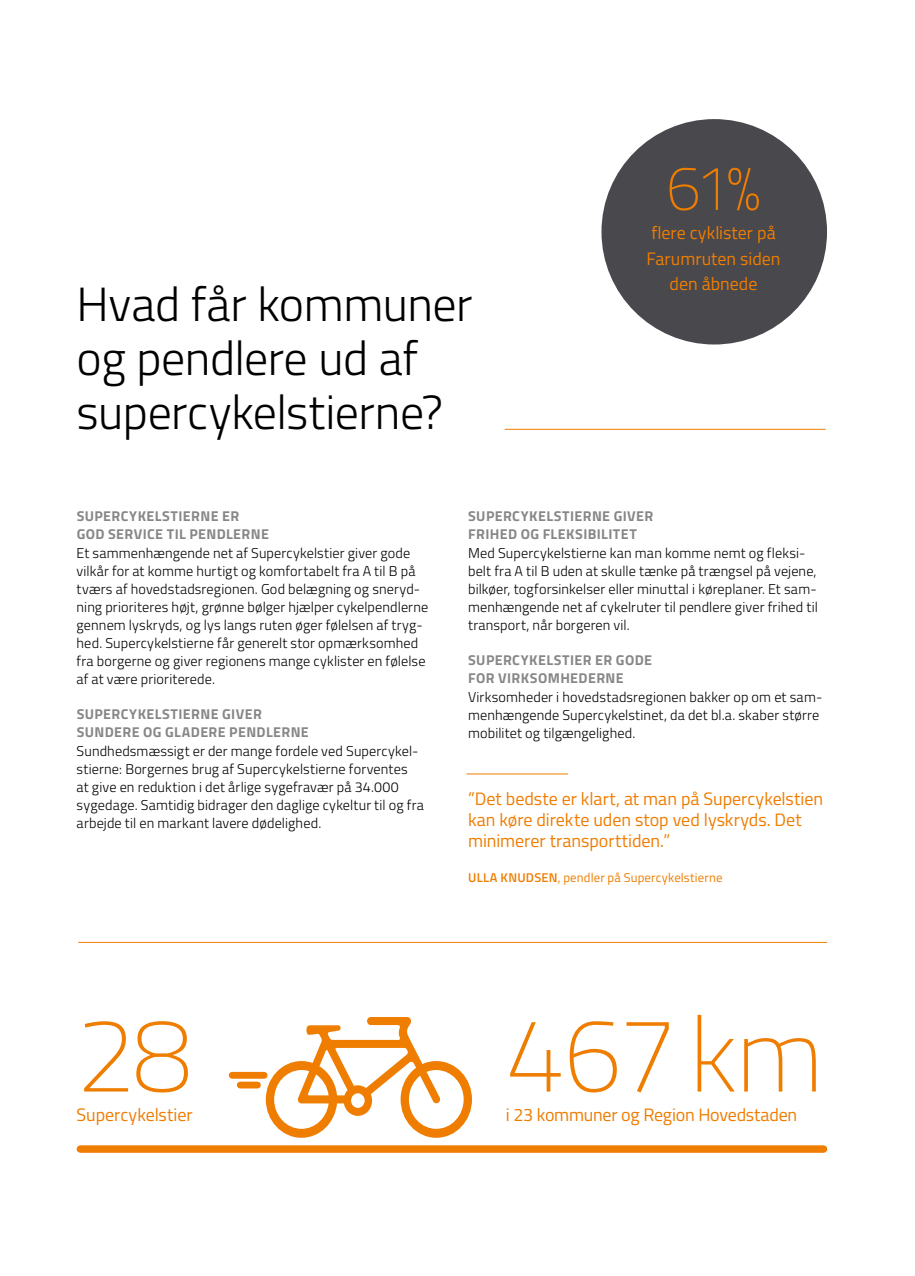
<style>
.page{position:relative;width:915px;height:1276px;background:#fff}
.page>*{position:absolute;margin:0;border:0;box-sizing:border-box;transform-origin:0 0}
.brødtekst{font:100 105px "Titillium";letter-spacing:-.02em;color:#ef7d00}
.brødtekst-2{font:100 63px "Titillium";color:#ef7d00}
.Overskrift{font:300 48px/54px "Titillium";letter-spacing:-.01em;color:#000}
.Citater{font:18px/21px "Titillium";color:#ef7d00}
.brødtekst-3{font:18px "Titillium";letter-spacing:-.005em;color:#ef7d00}
.brødtekst-4{font:300 14.25px/18px "Titillium";letter-spacing:.01em;color:#000}
.brødtekst-5{font:700 14.25px/18px "Titillium";letter-spacing:.03em;color:#878787}
.Over_brødtekst{font:700 14.25px/18px "Titillium";letter-spacing:.03em;color:#878787}
.Citater_navn{font:12.75px "Titillium";letter-spacing:.01em;color:#ef7d00}
.s1{font-weight:600}
</style>
<div class="page">
<hr style="left:504px;top:429px;width:321px;height:1px;background:#ef7d00">
<hr style="left:78px;top:942px;width:749px;height:1px;background:#ef7d00">
<hr style="left:466px;top:773px;width:102px;height:1px;background:#ef7d00">
<svg style="left:266px;top:1017px;width:206px;height:120px"></svg>
<div style="left:240px;top:1081px;width:17px;height:7px;background:#ef7d00"></div>
<div style="left:232px;top:1072px;width:32px;height:6px;background:#ef7d00"></div>
<div style="left:80px;top:1145px;width:743px;height:7px;background:#ef7d00"></div>
<div style="left:601px;top:119px;width:225px;height:225px;background:#49484d;border-radius:50%"></div>
<p class="Overskrift" style="left:77px;top:274px;width:397px">Hvad får kommuner og pendlere ud af supercykelstierne?</p>
<p class="brødtekst-2" style="left:665px;top:143px;width:97px">61%</p>
<p class="brødtekst-3" style="left:651px;top:220px;width:126px">flere cyklister på</p>
<p class="brødtekst-3" style="left:646px;top:245px;width:135px">Farumruten siden</p>
<p class="brødtekst-3" style="left:669px;top:270px;width:89px">den åbnede</p>
<p class="Over_brødtekst" style="left:77px;top:506px;width:194px">SUPERCYKELSTIERNE ER<br>GOD SERVICE TIL PENDLERNE</p>
<p class="brødtekst-4" style="left:77px;top:543px;width:353px">Et sammenhængende net af Supercykelstier giver gode vilkår for at komme hurtigt og komfortabelt fra A til B på tværs af hovedstadsregionen. God belægning og sneryd&shy;ning prioriteres højt, grønne bølger hjælper cykelpendlerne gennem lyskryds, og lys langs ruten øger følelsen af tryg&shy;hed. Supercykelstierne får generelt stor opmærksomhed fra borgerne og giver regionens mange cyklister en følelse af at være prioriterede.</p>
<p class="brødtekst-5" style="left:77px;top:704px;width:233px">SUPERCYKELSTIERNE GIVER<br>SUNDERE OG GLADERE PENDLERNE</p>
<p class="brødtekst-4" style="left:77px;top:741px;width:349px">Sundhedsmæssigt er der mange fordele ved Supercykel&shy;stierne: Borgernes brug af Supercykelstierne forventes<br>at give en reduktion i det årlige sygefravær på 34.000 sygedage. Samtidig bidrager den daglige cykeltur til og fra arbejde til en markant lavere dødelighed.</p>
<p class="Over_brødtekst" style="left:468px;top:506px;width:187px">SUPERCYKELSTIERNE GIVER</p>
<p class="Over_brødtekst" style="left:468px;top:524px;width:170px">FRIHED OG FLEKSIBILITET</p>
<p class="brødtekst-4" style="left:468px;top:543px;width:351px">Med Supercykelstierne kan man komme nemt og fleksi&shy;belt fra A til B uden at skulle tænke på trængsel på vejene, bilkøer, togforsinkelser eller minuttal i køreplaner. Et sam&shy;menhængende net af cykelruter til pendlere giver frihed til transport, når borgeren vil.</p>
<p class="brødtekst-5" style="left:468px;top:650px;width:185px">SUPERCYKELSTIER ER GODE<br>FOR VIRKSOMHEDERNE</p>
<p class="brødtekst-4" style="left:468px;top:687px;width:355px">Virksomheder i hovedstadsregionen bakker op om et sam&shy;menhængende Supercykelstinet, da det bl.a. skaber større mobilitet og tilgængelighed.</p>
<p class="Citater" style="left:468px;top:788px;width:356px">”Det bedste er klart, at man på Supercykelstien</p>
<p class="Citater" style="left:468px;top:809px;width:335px">kan køre direkte uden stop ved lyskryds. Det minimerer transporttiden.”</p>
<p class="Citater_navn" style="left:468px;top:868px;width:256px"><span class="s1">ULLA KNUDSEN</span>, pendler på Supercykelstierne</p>
<p class="brødtekst" style="left:77px;top:980px;width:116px">28</p>
<p class="brødtekst-3" style="left:77px;top:1101px;width:117px">Supercykelstier</p>
<p class="brødtekst" style="left:505px;top:980px;width:319px">467 km</p>
<p class="brødtekst-3" style="left:505px;top:1101px;width:293px">i 23 kommuner og Region Hovedstaden</p>
</div>
